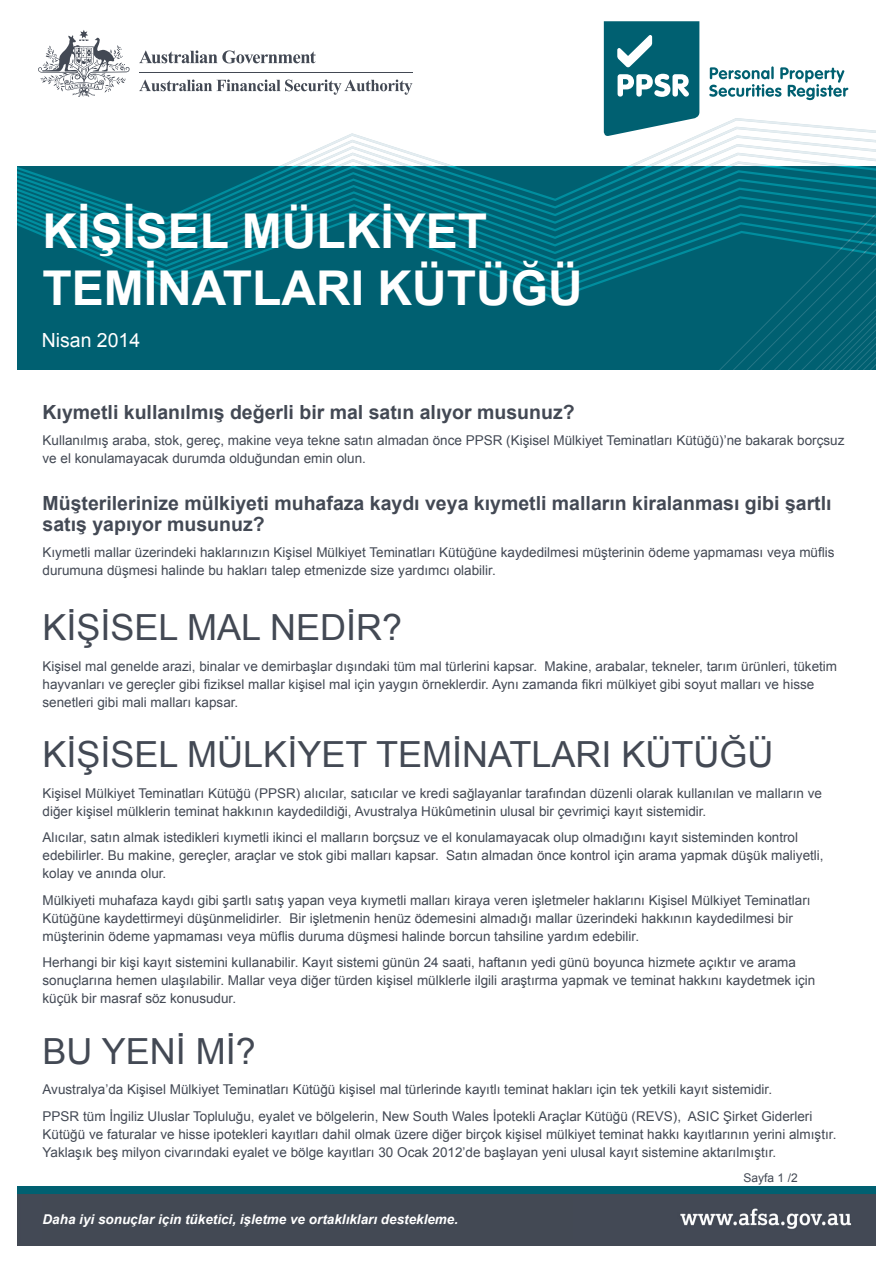
<style>
.page{position:relative;width:893px;height:1263px;background:#fff}
.page>*{position:absolute;margin:0;border:0;box-sizing:border-box;transform-origin:0 0}
.t1{font:700 48px/57px "Arial";color:#fff}
.Title2{font:36px "Arial";color:#434954}
.t2{font:700 19.5px/21px "Arial";color:#434954}
.t3{font:19.5px "Arial";color:#fff}
.Text{font:13.5px/18px "Arial";color:#434954}
.t4{font:italic 700 13.5px "Arial";color:#fff}
.Glossary_Letters{font:12px "Arial";color:#434954}
</style>
<div class="page">
<svg style="left:17px;top:1193px;width:859px;height:53px;background:#304f5c"></svg>
<div style="left:17px;top:1186px;width:859px;height:7px;background:#006071"></div>
<svg style="left:604px;top:21px;width:95px;height:97px;background:#277887"></svg>
<svg style="left:709px;top:66px;width:139px;height:34px"></svg>
<svg style="left:38px;top:30px;width:92px;height:67px"></svg>
<hr style="left:139px;top:72px;width:274px;height:1px;background:#434954">
<svg style="left:139px;top:80px;width:273px;height:15px"></svg>
<svg style="left:139px;top:50px;width:177px;height:13px"></svg>
<img style="left:20px;top:1194px;width:856px;height:49px">
<div style="left:17px;top:167px;width:859px;height:203px;background:#006071"></div>
<svg style="left:719px;top:299px;width:157px;height:71px"></svg>
<svg style="left:603px;top:118px;width:231px;height:9px"></svg>
<svg style="left:346px;top:127px;width:530px;height:9px"></svg>
<svg style="left:329px;top:136px;width:547px;height:8px"></svg>
<svg style="left:309px;top:144px;width:567px;height:9px"></svg>
<svg style="left:289px;top:153px;width:587px;height:9px"></svg>
<svg style="left:17px;top:162px;width:859px;height:8px"></svg>
<svg style="left:17px;top:170px;width:859px;height:8px"></svg>
<svg style="left:17px;top:178px;width:859px;height:7px"></svg>
<svg style="left:17px;top:185px;width:859px;height:6px"></svg>
<svg style="left:17px;top:191px;width:859px;height:7px"></svg>
<svg style="left:17px;top:198px;width:859px;height:6px"></svg>
<svg style="left:17px;top:204px;width:859px;height:6px"></svg>
<svg style="left:17px;top:210px;width:859px;height:7px"></svg>
<svg style="left:17px;top:217px;width:859px;height:82px"></svg>
<div style="left:43px;top:1194px;width:530px;height:50px;background:#434954"></div>
<p class="t1" style="left:43px;top:204px;width:542px">KİŞİSEL MÜLKİYET<br>TEMİNATLARI KÜTÜĞÜ</p>
<h2 class="t3" style="left:42px;top:327px;width:100px">Nisan 2014</h2>
<h2 class="t2" style="left:43px;top:402px;width:534px">Kıymetli kullanılmış değerli bir mal satın alıyor musunuz?</h2>
<p class="Text" style="left:43px;top:432px;width:803px">Kullanılmış araba, stok, gereç, makine veya tekne satın almadan önce PPSR (Kişisel Mülkiyet Teminatları Kütüğü)’ne bakarak borçsuz ve el konulamayacak durumda olduğundan emin olun.</p>
<h2 class="t2" style="left:43px;top:493px;width:791px">Müşterilerinize mülkiyeti muhafaza kaydı veya kıymetli malların kiralanması gibi şartlı satış yapıyor musunuz?</h2>
<p class="Text" style="left:43px;top:544px;width:794px">Kıymetli mallar üzerindeki haklarınızın Kişisel Mülkiyet Teminatları Kütüğüne kaydedilmesi müşterinin ödeme yapmaması veya müflis durumuna düşmesi halinde bu hakları talep etmenizde size yardımcı olabilir.</p>
<p class="Title2" style="left:43px;top:604px;width:361px">KİŞİSEL MAL NEDİR?</p>
<p class="Text" style="left:43px;top:657px;width:796px">Kişisel mal genelde arazi, binalar ve demirbaşlar dışındaki tüm mal türlerini kapsar. Makine, arabalar, tekneler, tarım ürünleri, tüketim hayvanları ve gereçler gibi fiziksel mallar kişisel mal için yaygın örneklerdir. Aynı zamanda fikri mülkiyet gibi soyut malları ve hisse senetleri gibi mali malları kapsar.</p>
<p class="Title2" style="left:43px;top:731px;width:732px">KİŞİSEL MÜLKİYET TEMİNATLARI KÜTÜĞÜ</p>
<p class="Text" style="left:43px;top:784px;width:781px">Kişisel Mülkiyet Teminatları Kütüğü (PPSR) alıcılar, satıcılar ve kredi sağlayanlar tarafından düzenli olarak kullanılan ve malların ve diğer kişisel mülklerin teminat hakkının kaydedildiği, Avustralya Hükûmetinin ulusal bir çevrimiçi kayıt sistemidir.</p>
<p class="Text" style="left:43px;top:829px;width:783px">Alıcılar, satın almak istedikleri kıymetli ikinci el malların borçsuz ve el konulamayacak olup olmadığını kayıt sisteminden kontrol edebilirler. Bu makine, gereçler, araçlar ve stok gibi malları kapsar. Satın almadan önce kontrol için arama yapmak düşük maliyetli, kolay ve anında olur.</p>
<p class="Text" style="left:43px;top:891px;width:770px">Mülkiyeti muhafaza kaydı gibi şartlı satış yapan veya kıymetli malları kiraya veren işletmeler haklarını Kişisel Mülkiyet Teminatları<br>Kütüğüne kaydettirmeyi düşünmelidirler. Bir işletmenin henüz ödemesini almadığı mallar üzerindeki hakkının kaydedilmesi bir müşterinin ödeme yapmaması veya müflis duruma düşmesi halinde borcun tahsiline yardım edebilir.</p>
<p class="Text" style="left:43px;top:954px;width:774px">Herhangi bir kişi kayıt sistemini kullanabilir. Kayıt sistemi günün 24 saati, haftanın yedi günü boyunca hizmete açıktır ve arama sonuçlarına hemen ulaşılabilir. Mallar veya diğer türden kişisel mülklerle ilgili araştırma yapmak ve teminat hakkını kaydetmek için küçük bir masraf söz konusudur.</p>
<p class="Title2" style="left:43px;top:1027px;width:215px">BU YENİ Mİ?</p>
<p class="Text" style="left:43px;top:1081px;width:731px">Avustralya’da Kişisel Mülkiyet Teminatları Kütüğü kişisel mal türlerinde kayıtlı teminat hakları için tek yetkili kayıt sistemidir.</p>
<p class="Text" style="left:43px;top:1107px;width:795px">PPSR tüm İngiliz Uluslar Topluluğu, eyalet ve bölgelerin, New South Wales İpotekli Araçlar Kütüğü (REVS), ASIC Şirket Giderleri<br>Kütüğü ve faturalar ve hisse ipotekleri kayıtları dahil olmak üzere diğer birçok kişisel mülkiyet teminat hakkı kayıtlarının yerini almıştır.<br>Yaklaşık beş milyon civarındaki eyalet ve bölge kayıtları 30 Ocak 2012’de başlayan yeni ulusal kayıt sistemine aktarılmıştır.</p>
<p class="t4" style="left:43px;top:1210px;width:417px">Daha iyi sonuçlar için tüketici, işletme ve ortaklıkları destekleme.</p>
<p class="Glossary_Letters" style="left:744px;top:1170px;width:56px">Sayfa 1 /2</p>
</div>
